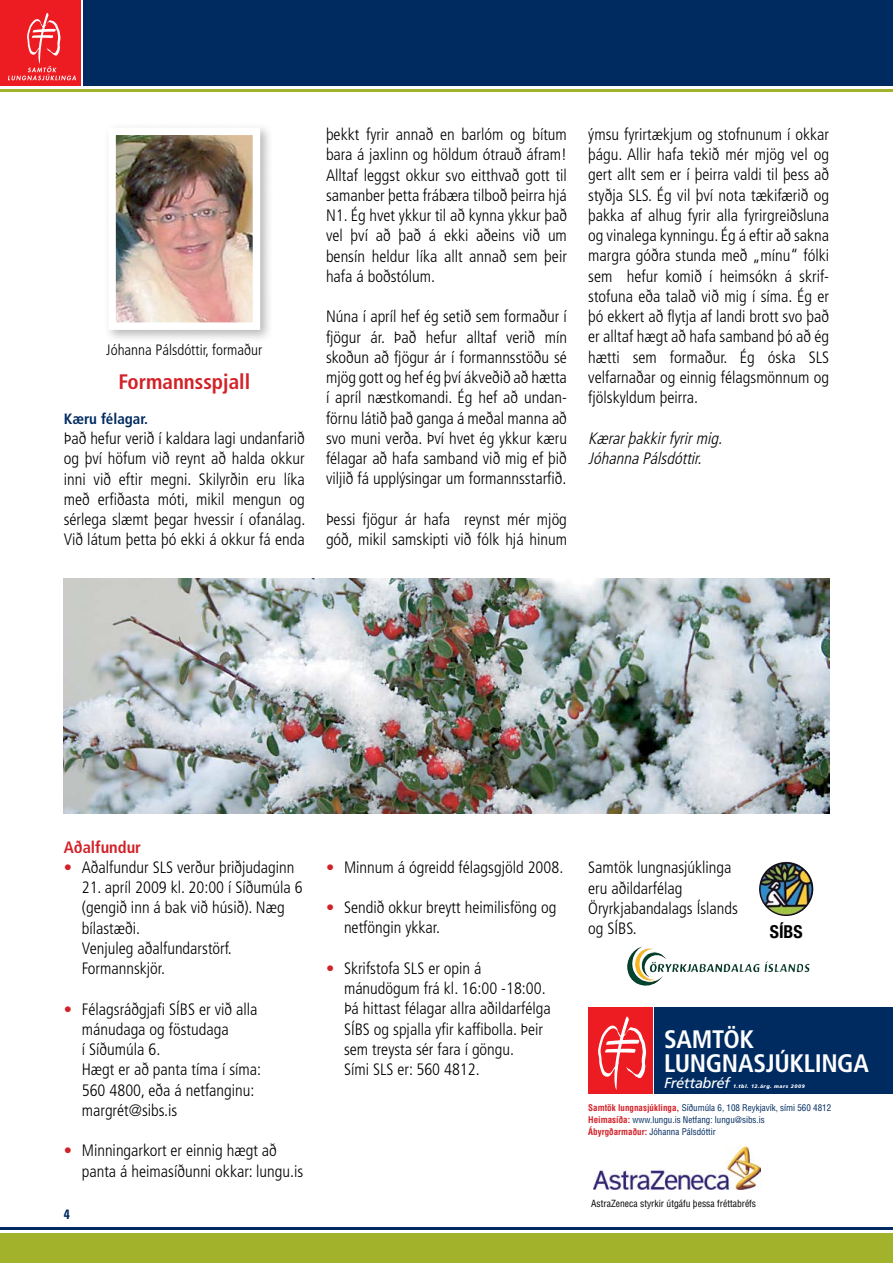
<style>
.page{position:relative;width:893px;height:1263px;background:#fff}
.page>*{position:absolute;margin:0;border:0;box-sizing:border-box;transform-origin:0 0}
.t1{font:700 condensed 25.35px/24.3px "Frutiger";letter-spacing:-.01em;color:#fff}
.t2{font:700 condensed 21px "Frutiger";color:#d22229}
.t3{font:700 condensed 17.7px "Helvetica Neue";color:#000}
.t4{font:300 condensed 16.5px/20.2px "Frutiger";color:#000}
.t5{font:italic 300 condensed 16.5px/20.2px "Frutiger";color:#000}
.t6{font:700 condensed 16.5px "Frutiger";color:#d22229}
.t7{font:300 condensed 15px "Frutiger";color:#000}
.t8{font:700 condensed 15px "Frutiger";color:#002b61}
.t9{font:italic 14.7px "Frutiger";letter-spacing:-.03em;color:#fff}
.t10{font:700 condensed 13.5px "Univers";color:#002b61}
.t11{font:condensed 9.6px "Helvetica";color:#000}
.t12{font:condensed 9px/12px "Helvetica";color:#002b61}
.t13{font:italic 900 5.1px "Frutiger";letter-spacing:.095em;color:#fff}
.s1{color:#d22229}
.s2{font-weight:700;color:#d22229}
</style>
<div class="page">
<hr style="left:0;top:89px;width:892px;height:2px;background:#a2b22b">
<img style="left:593px;top:1147px;width:168px;height:42px">
<div style="left:655px;top:1007px;width:238px;height:86px;background:#002b61"></div>
<div style="left:588px;top:1007px;width:64px;height:86px;background:#ed1c23"></div>
<svg style="left:598px;top:1016px;width:48px;height:74px"></svg>
<div style="left:84px;top:0;width:809px;height:86px;background:#002b61"></div>
<div style="left:0;top:0;width:80px;height:86px;background:#ed1c23"></div>
<svg style="left:8px;top:12px;width:68px;height:68px"></svg>
<hr style="left:0;top:1227px;width:893px;height:3px;background:#002b61">
<div style="left:0;top:1233px;width:893px;height:30px;background:#a2b22b"></div>
<div style="left:103px;top:123px;width:171px;height:220px;background:#000;opacity:.28"></div>
<img style="left:117px;top:137px;width:134px;height:184px">
<div style="left:108px;top:128px;width:152px;height:202px;border:8px solid #fff"></div>
<img style="left:627px;top:946px;width:36px;height:40px">
<img style="left:762px;top:862px;width:24px;height:15px">
<img style="left:64px;top:579px;width:765px;height:235px">
<p class="t7" style="left:106px;top:341px;width:157px">Jóhanna Pálsdóttir, formaður</p>
<p class="t2" style="left:118px;top:370px;width:133px">Formannsspjall</p>
<p class="t8" style="left:64px;top:410px;width:86px">Kæru félagar.</p>
<p class="t4" style="left:64px;top:428px;width:243px;text-align:justify">Það hefur verið í kaldara lagi undanfarið og því höfum við reynt að halda okkur inni við eftir megni. Skilyrðin eru líka með erfiðasta móti, mikil mengun og sérlega slæmt þegar hvessir í ofanálag.<br>Við látum þetta þó ekki á okkur fá enda</p>
<p class="t4" style="left:326px;top:124px;width:242px;text-align:justify">þekkt fyrir annað en barlóm og bítum bara á jaxlinn og höldum ótrauð áfram!<br>Alltaf leggst okkur svo eitthvað gott til samanber þetta frábæra tilboð þeirra hjá N1. Ég hvet ykkur til að kynna ykkur það vel því að það á ekki aðeins við um bensín heldur líka allt annað sem þeir hafa á boðstólum.</p>
<p class="t4" style="left:326px;top:307px;width:242px;text-align:justify">Núna í apríl hef ég setið sem formaður í fjögur ár. Það hefur alltaf verið mín skoðun að fjögur ár í formannsstöðu sé mjög gott og hef ég því ákveðið að hætta í apríl næstkomandi. Ég hef að undan&shy;förnu látið það ganga á meðal manna að svo muni verða. Því hvet ég ykkur kæru félagar að hafa samband við mig ef þið viljið fá upplýsingar um formannsstarfið.</p>
<p class="t4" style="left:326px;top:509px;width:242px">Þessi fjögur ár hafa reynst mér mjög góð, mikil samskipti við fólk hjá hinum</p>
<p class="t4" style="left:588px;top:124px;width:242px;text-align:justify">ýmsu fyrirtækjum og stofnunum í okkar þágu. Allir hafa tekið mér mjög vel og gert allt sem er í þeirra valdi til þess að styðja SLS. Ég vil því nota tækifærið og þakka af alhug fyrir alla fyrirgreiðsluna og vinalega kynningu. Ég á eftir að sakna margra góðra stunda með „mínu“ fólki sem hefur komið í heimsókn á skrif&shy;stofuna eða talað við mig í síma. Ég er þó ekkert að flytja af landi brott svo það er alltaf hægt að hafa samband þó að ég hætti sem formaður. Ég óska SLS velfarnaðar og einnig félagsmönnum og fjölskyldum þeirra.</p>
<p class="t5" style="left:588px;top:428px;width:139px">Kærarþakkirfyrirmig.<br>JóhannaPálsdóttir.</p>
<p class="t6" style="left:64px;top:837px;width:79px">Aðalfundur</p>
<p class="t4" style="left:64px;top:857px;width:232px"><span class="s1">•</span> Aðalfundur SLS verður þriðjudaginn</p>
<p class="t4" style="left:82px;top:877px;width:222px">21. apríl 2009 kl. 20:00 í Síðumúla 6 (gengið inn á bak við húsið). Næg bílastæði.<br>Venjuleg aðalfundarstörf.<br>Formannskjör.</p>
<p class="t4" style="left:82px;top:999px;width:181px;text-indent:-18px"><span class="s1">•</span> Félagsráðgjafi SÍBS er við alla mánudaga og föstudaga<br>í Síðumúla 6.<br>Hægt er að panta tíma í síma:<br>560 4800, eða á netfanginu: margrét@sibs.is</p>
<p class="t4" style="left:82px;top:1141px;width:223px;text-indent:-18px"><span class="s1">•</span> Minningarkort er einnig hægt að panta á heimasíðunni okkar: lungu.is</p>
<p class="t10" style="left:64px;top:1206px;width:7px">4</p>
<p class="t4" style="left:326px;top:857px;width:239px"><span class="s1">•</span> Minnum á ógreidd félagsgjöld 2008.</p>
<p class="t4" style="left:344px;top:897px;width:214px;text-indent:-18px"><span class="s1">•</span> Sendið okkur breytt heimilisföng og netföngin ykkar.</p>
<p class="t4" style="left:344px;top:958px;width:208px;text-indent:-18px"><span class="s1">•</span> Skrifstofa SLS er opin á mánudögum frá kl. 16:00 -18:00.<br>Þá hittast félagar allra aðildarfélga<br>SÍBS og spjalla yfir kaffibolla. Þeir sem treysta sér fara í göngu.<br>Sími SLS er: 560 4812.</p>
<p class="t4" style="left:588px;top:858px;width:151px">Samtök lungnasjúklinga eru aðildarfélag<br>Öryrkjabandalags Íslands og SÍBS.</p>
<p class="t3" style="left:770px;top:917px;width:34px">SÍBS</p>
<h1 class="t1" style="left:664px;top:1027px;width:206px">SAMTÖK<br>LUNGNASJÚKLINGA</h1>
<p class="t9" style="left:664px;top:1074px;width:67px">Fréttabréf</p>
<p class="t13" style="left:733px;top:1083px;width:73px">1.tbl. 12.árg. mars 2009</p>
<p class="t12" style="left:588px;top:1101px;width:244px"><span class="s2">Samtök lungnasjúklinga,</span> Síðumúla 6, 108 Reykjavík, sími 560 4812<br><span class="s2">Heimasíða:</span> www.lungu.is Netfang: lungu@sibs.is<br><span class="s2">Ábyrgðarmaður:</span> Jóhanna Pálsdóttir</p>
<p class="t11" style="left:591px;top:1197px;width:166px">AstraZeneca styrkir útgáfu þessa fréttabréfs</p>
</div>
